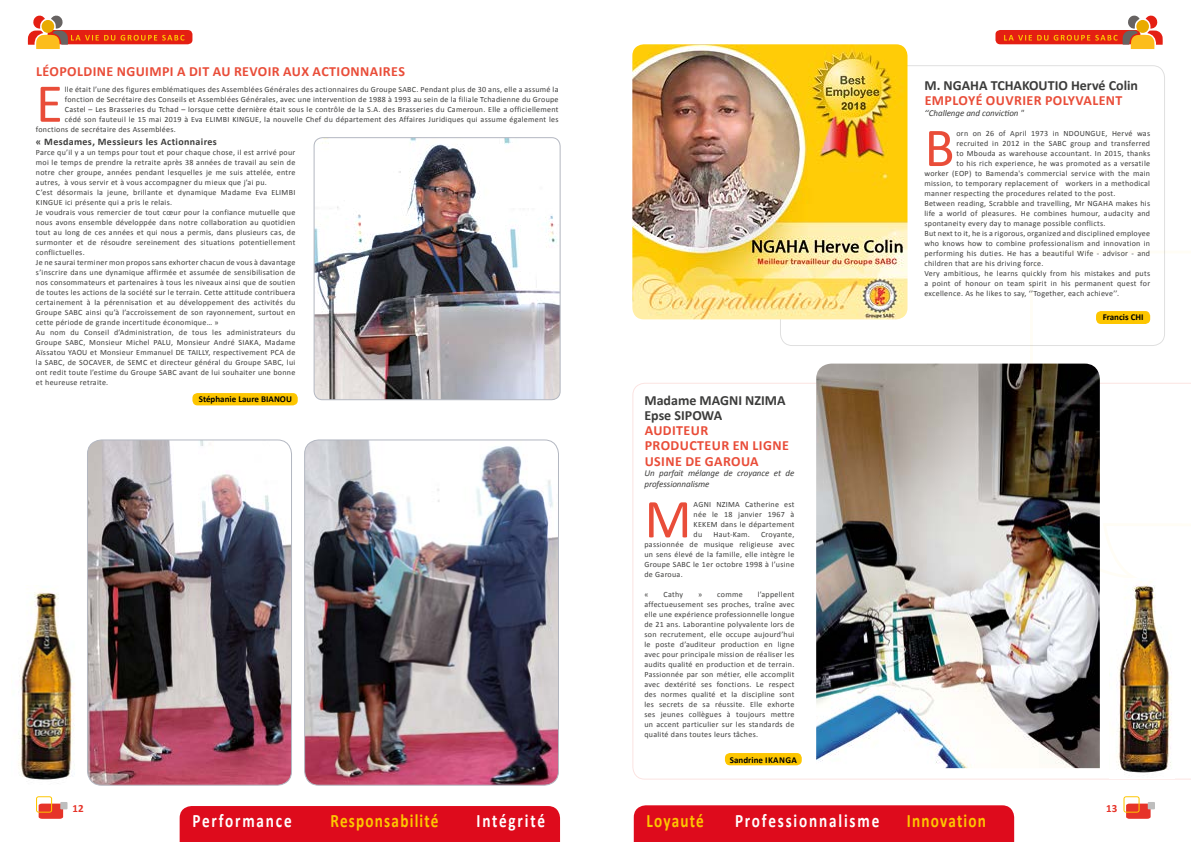
<style>
.page{position:relative;width:1191px;height:842px;background:#fff}
.page>*{position:absolute;margin:0;border:0;box-sizing:border-box;transform-origin:0 0}
.t1{font:55.3px "Calibri";color:#e94d39}
.t2{font:700 19px "Calibri";letter-spacing:.12em;color:#fff;scale:.8 1}
.t3{font:700 19px "Calibri";letter-spacing:.08em;color:#fdc600;scale:.8 1}
.t4{font:700 14px/15.3px "Calibri";letter-spacing:.03em;color:#e94d39}
.t5{font:700 14px/14.3px "Calibri";color:#3c3c3b}
.t6{font:700 11px "Calibri";color:#e63329}
.t7{font:700 10px "Calibri";letter-spacing:.035em;color:#3c3c3b}
.t8{font:italic 9px/10.8px "Calibri";letter-spacing:-.005em;color:#3c3c3b}
.t9{font:700 9px "Calibri";color:#000}
.t10{font:8px/10px "Calibri";letter-spacing:.035em;color:#3c3c3b;text-align:justify}
</style>
<div class="page">
<div style="left:634px;top:805px;width:380px;height:37px;background:#de0b1c"></div>
<div style="left:180px;top:806px;width:380px;height:36px;background:#de0b1c"></div>
<svg style="left:1123px;top:796px;width:27px;height:23px"></svg>
<div style="left:1147px;top:802px;width:8px;height:7px;background:#bebebe"></div>
<svg style="left:36px;top:796px;width:27px;height:23px"></svg>
<div style="left:60px;top:802px;width:7px;height:7px;background:#bebebe"></div>
<div style="left:48px;top:30px;width:144px;height:14px;background:#e41f13;border-radius:5px"></div>
<svg style="left:121px;top:35px;width:63px;height:6px"></svg>
<svg style="left:28px;top:15px;width:87px;height:34px"></svg>
<div style="left:995px;top:30px;width:145px;height:14px;background:#e41f13;border-radius:5px"></div>
<svg style="left:1004px;top:15px;width:158px;height:34px"></svg>
<div style="left:1096px;top:311px;width:54px;height:13px;background:#fdc600;border-radius:5px"></div>
<svg style="left:632px;top:383px;width:559px;height:397px"></svg>
<img style="left:632px;top:44px;width:275px;height:275px">
<img style="left:816px;top:364px;width:283px;height:404px">
<img style="left:1109px;top:579px;width:65px;height:199px">
<div style="left:192px;top:393px;width:106px;height:12px;background:#fdc600;border-radius:5px"></div>
<img style="left:314px;top:138px;width:246px;height:262px">
<div style="left:314px;top:138px;width:246px;height:262px;border:1px solid #b3b7c1;border-radius:9px"></div>
<img style="left:87px;top:440px;width:204px;height:345px">
<div style="left:87px;top:440px;width:205px;height:345px;border:1px solid #b3b7c1;border-radius:14px"></div>
<img style="left:305px;top:440px;width:253px;height:345px">
<div style="left:304px;top:440px;width:254px;height:345px;border:1px solid #b3b7c1;border-radius:14px"></div>
<img style="left:18px;top:589px;width:57px;height:191px">
<h3 class="t4" style="left:36px;top:63px;width:370px">LÉOPOLDINE NGUIMPI A DIT AU REVOIR AUX ACTIONNAIRES</h3>
<h1 class="t1" style="left:36px;top:68px;width:28px">E</h1>
<p class="t10" style="left:65px;top:84px;width:495px">lle était l’une des figures emblématiques des Assemblées Générales des actionnaires du Groupe SABC. Pendant plus de 30 ans, elle a assumé la</p>
<p class="t10" style="left:65px;top:94px;width:495px">fonction de Secrétaire des Conseils et Assemblées Générales, avec une intervention de 1988 à 1993 au sein de la filiale Tchadienne du Groupe</p>
<p class="t10" style="left:65px;top:104px;width:495px">Castel – Les Brasseries du Tchad – lorsque cette dernière était sous le contrôle de la S.A. des Brasseries du Cameroun. Elle a officiellement</p>
<p class="t10" style="left:65px;top:114px;width:495px">cédé son fauteuil le 15 mai 2019 à Eva ELIMBI KINGUE, la nouvelle Chef du département des Affaires Juridiques qui assume également les</p>
<p class="t10" style="left:36px;top:124px;width:141px">fonctions de secrétaire des Assemblées.</p>
<p class="t7" style="left:36px;top:135px;width:182px">« Mesdames, Messieurs les Actionnaires</p>
<p class="t10" style="left:36px;top:147px;width:261px;text-align:left">Parce qu’il y a un temps pour tout et pour chaque chose, il est arrivé pour moi le temps de prendre la retraite après 38 années de travail au sein de notre cher groupe, années pendant lesquelles je me suis attelée, entre autres, à vous servir et à vous accompagner du mieux que j’ai pu.<br>C’est désormais la jeune, brillante et dynamique Madame Eva ELIMBI KINGUE ici présente qui a pris le relais.<br>Je voudrais vous remercier de tout cœur pour la confiance mutuelle que nous avons ensemble développée dans notre collaboration au quotidien tout au long de ces années et qui nous a permis, dans plusieurs cas, de surmonter et de résoudre sereinement des situations potentiellement conflictuelles.<br>Je ne saurai terminer mon propos sans exhorter chacun de vous à davantage s’inscrire dans une dynamique affirmée et assumée de sensibilisation de nos consommateurs et partenaires à tous les niveaux ainsi que de soutien de toutes les actions de la société sur le terrain. Cette attitude contribuera certainement à la pérennisation et au développement des activités du Groupe SABC ainsi qu’à l’accroissement de son rayonnement, surtout en cette période de grande incertitude économique… »<br>Au nom du Conseil d’Administration, de tous les administrateurs du Groupe SABC, Monsieur Michel PALU, Monsieur André SIAKA, Madame Aïssatou YAOU et Monsieur Emmanuel DE TAILLY, respectivement PCA de la SABC, de SOCAVER, de SEMC et directeur général du Groupe SABC, lui ont redit toute l’estime du Groupe SABC avant de lui souhaiter une bonne et heureuse retraite.</p>
<p class="t9" style="left:199px;top:394px;width:95px">Stéphanie Laure BIANOU</p>
<h3 class="t5" style="left:644px;top:394px;width:143px">Madame MAGNI NZIMA<br>Epse SIPOWA</h3>
<h3 class="t4" style="left:644px;top:423px;width:146px">AUDITEUR<br>PRODUCTEUR EN LIGNE<br>USINE DE GAROUA</h3>
<p class="t8" style="left:644px;top:468px;width:151px">Un parfait mélange de croyance et de professionnalisme</p>
<h1 class="t1" style="left:644px;top:484px;width:49px">M</h1>
<p class="t10" style="left:693px;top:500px;width:102px">AGNI NZIMA Catherine est née le 18 janvier 1967 à KEKEM dans le département du</p>
<p class="t10" style="left:644px;top:530px;width:151px;text-indent:117px">Croyante, passionnée de musique religieuse avec un sens élevé de la famille, elle intègre le Groupe SABC le 1er octobre 1998 à l’usine de Garoua.</p>
<p class="t10" style="left:644px;top:590px;width:6px">«</p>
<p class="t10" style="left:663px;top:590px;width:21px">Cathy</p>
<p class="t10" style="left:698px;top:590px;width:46px">» comme</p>
<p class="t10" style="left:713px;top:530px;width:38px">Haut-Kam.</p>
<p class="t10" style="left:644px;top:590px;width:151px;text-indent:113px">l’appellent affectueusement ses proches, traîne avec elle une expérience professionnelle longue de 21 ans. Laborantine polyvalente lors de son recrutement, elle occupe aujourd’hui le poste d’auditeur production en ligne avec pour principale mission de réaliser les audits qualité en production et de terrain.<br>Passionnée par son métier, elle accomplit avec dextérité ses fonctions. Le respect des normes qualité et la discipline sont les secrets de sa réussite. Elle exhorte ses jeunes collègues à toujours mettre un accent particulier sur les standards de qualité dans toutes leurs tâches.</p>
<p class="t9" style="left:729px;top:754px;width:69px">Sandrine IKANGA</p>
<h3 class="t5" style="left:924px;top:78px;width:215px">M. NGAHA TCHAKOUTIO Hervé Colin</h3>
<h3 class="t4" style="left:924px;top:93px;width:199px">EMPLOYÉ OUVRIER POLYVALENT</h3>
<p class="t8" style="left:924px;top:107px;width:101px">‘‘Challenge and conviction "</p>
<h1 class="t1" style="left:924px;top:113px;width:32px">B</h1>
<p class="t10" style="left:956px;top:128px;width:195px">orn on 26 of April 1973 in NDOUNGUE, Hervé was</p>
<p class="t10" style="left:956px;top:138px;width:195px">recruited in 2012 in the SABC group and transferred</p>
<p class="t10" style="left:956px;top:148px;width:195px">to Mbouda as warehouse accountant. In 2015, thanks</p>
<p class="t10" style="left:956px;top:158px;width:195px">to his rich experience, he was promoted as a versatile</p>
<p class="t10" style="left:924px;top:168px;width:227px">worker (EOP) to Bamenda's commercial service with the main</p>
<p class="t10" style="left:924px;top:178px;width:227px">mission, to temporary replacement of workers in a methodical</p>
<p class="t10" style="left:924px;top:188px;width:192px">manner respecting the procedures related to the post.</p>
<p class="t10" style="left:924px;top:198px;width:227px">Between reading, Scrabble and travelling, Mr NGAHA makes his</p>
<p class="t10" style="left:924px;top:208px;width:227px">life a world of pleasures. He combines humour, audacity and</p>
<p class="t10" style="left:924px;top:218px;width:182px">spontaneity every day to manage possible conflicts.</p>
<p class="t10" style="left:924px;top:228px;width:227px">But next to it, he is a rigorous, organized and disciplined employee</p>
<p class="t10" style="left:924px;top:238px;width:227px">who knows how to combine professionalism and innovation in</p>
<p class="t10" style="left:924px;top:248px;width:227px">performing his duties. He has a beautiful Wife - advisor - and</p>
<p class="t10" style="left:924px;top:258px;width:120px">children that are his driving force.</p>
<p class="t10" style="left:924px;top:268px;width:227px">Very ambitious, he learns quickly from his mistakes and puts</p>
<p class="t10" style="left:924px;top:278px;width:227px">a point of honour on team spirit in his permanent quest for</p>
<p class="t10" style="left:924px;top:288px;width:196px">excellence. As he likes to say, ‘’Together, each achieve’’.</p>
<p class="t9" style="left:1102px;top:311px;width:42px">Francis CHI</p>
<h3 class="t6" style="left:72px;top:801px;width:13px">12</h3>
<h3 class="t6" style="left:1106px;top:801px;width:13px">13</h3>
<h2 class="t2" style="left:192px;top:808px;width:126px">Performance</h2>
<h2 class="t3" style="left:330px;top:808px;width:137px">Responsabilité</h2>
<h2 class="t2" style="left:476px;top:808px;width:87px">Intégrité</h2>
<h2 class="t3" style="left:646px;top:808px;width:73px">Loyauté</h2>
<h2 class="t2" style="left:735px;top:808px;width:182px">Professionnalisme</h2>
<h2 class="t3" style="left:907px;top:808px;width:100px">Innovation</h2>
</div>
